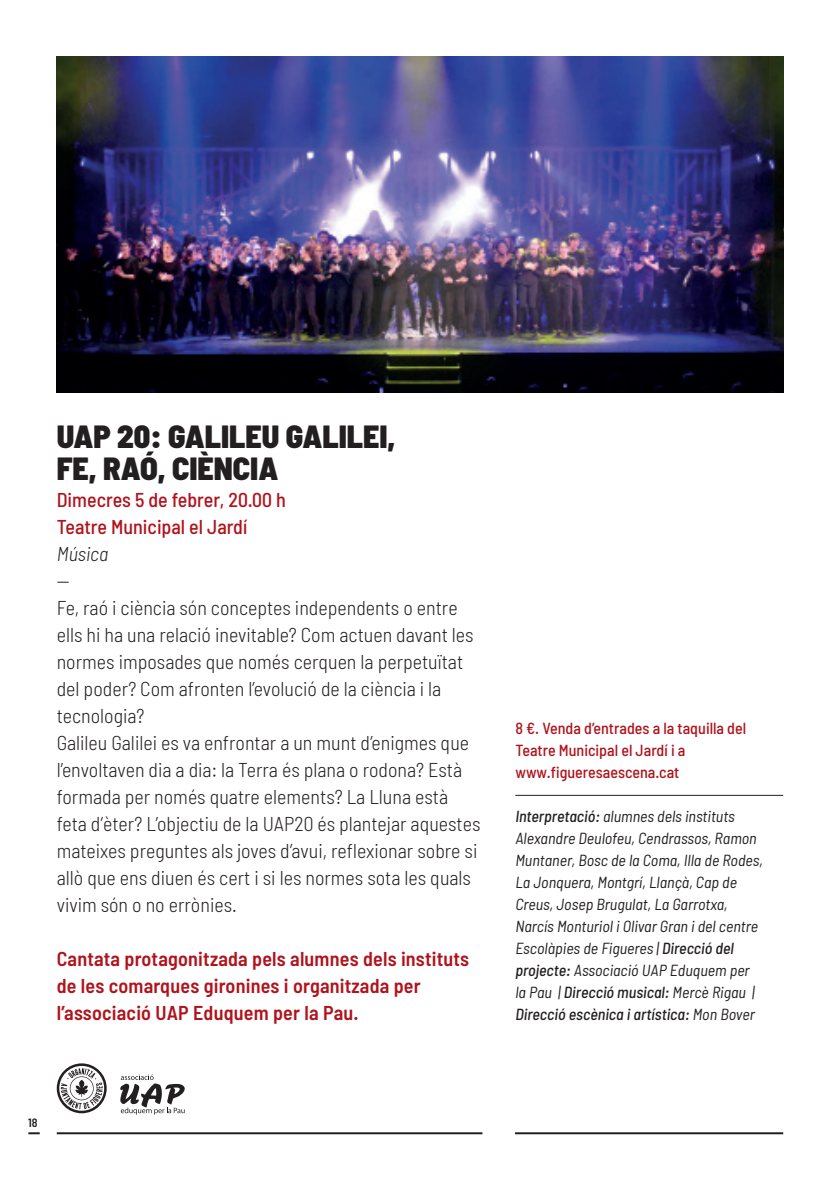
<style>
.page{position:relative;width:840px;height:1191px;background:#fff}
.page>*{position:absolute;margin:0;border:0;box-sizing:border-box;transform-origin:0 0}
.t1{font:900 semi-condensed 32px/32px "Barlow";color:#231f20}
.t2{font:300 semi-condensed 20px/27px "Barlow";color:#231f20}
.t3{font:600 semi-condensed 20px/27px "Barlow";letter-spacing:.01em;color:#b0131c}
.t4{font:500 semi-condensed 20px/27px "Barlow";color:#b0131c}
.t5{font:italic 300 semi-condensed 20px "Barlow";color:#231f20}
.t6{font:italic semi-condensed 16px/22px "Barlow";color:#231f20}
.t7{font:500 semi-condensed 16px/22px "Barlow";color:#b0131c}
.t8{font:600 semi-condensed 12px "Barlow";color:#231f20}
.s1{font-weight:500}
</style>
<div class="page">
<hr style="left:514px;top:1132px;width:268px;height:2px;background:#231f20">
<hr style="left:57px;top:1132px;width:425px;height:2px;background:#231f20">
<svg style="left:28px;top:1132px;width:12px;height:2px"></svg>
<hr style="left:515px;top:795px;width:267px;height:1px;background:#231f20">
<img style="left:57px;top:57px;width:725px;height:336px">
<svg style="left:57px;top:1063px;width:50px;height:50px"></svg>
<svg style="left:120px;top:1074px;width:65px;height:40px"></svg>
<h1 class="t1" style="left:57px;top:420px;width:340px">UAP 20: GALILEU GALILEI,<br>FE, RAÓ, CIÈNCIA</h1>
<p class="t4" style="left:57px;top:486px;width:230px">Dimecres 5 de febrer, 20.00 h<br>Teatre Municipal el Jardí</p>
<p class="t5" style="left:57px;top:541px;width:53px">Música</p>
<p class="t2" style="left:57px;top:567px;width:425px">—<br>Fe, raó i ciència són conceptes independents o entre ells hi ha una relació inevitable? Com actuen davant les normes imposades que només cerquen la perpetuïtat del poder? Com afronten l’evolució de la ciència i la tecnologia?<br>Galileu Galilei es va enfrontar a un munt d’enigmes que l’envoltaven dia a dia: la Terra és plana o rodona? Està formada per només quatre elements? La Lluna està feta d’èter? L’objectiu de la UAP20 és plantejar aquestes mateixes preguntes als joves d’avui, reflexionar sobre si allò que ens diuen és cert i si les normes sota les quals vivim són o no errònies.</p>
<p class="t3" style="left:57px;top:945px;width:414px">Cantata protagonitzada pels alumnes dels instituts de les comarques gironines i organitzada per l’associació UAP Eduquem per la Pau.</p>
<p class="t7" style="left:515px;top:717px;width:232px">8 €. Venda d’entrades a la taquilla del<br>Teatre Municipal el Jardí i a www.figueresaescena.cat</p>
<p class="t6" style="left:515px;top:805px;width:249px"><span class="s1">Interpretació:</span> alumnes dels instituts Alexandre Deulofeu, Cendrassos, Ramon Muntaner, Bosc de la Coma, Illa de Rodes, La Jonquera, Montgrí, Llançà, Cap de Creus, Josep Brugulat, La Garrotxa, Narcís Monturiol i Olivar Gran i del centre Escolàpies de Figueres | <span class="s1">Direcció del projecte:</span> Associació UAP Eduquem per la Pau | <span class="s1">Direcció musical:</span> Mercè Rigau | <span class="s1">Direcció escènica i artística:</span> Mon Bover</p>
<p class="t8" style="left:28px;top:1115px;width:11px">18</p>
</div>
